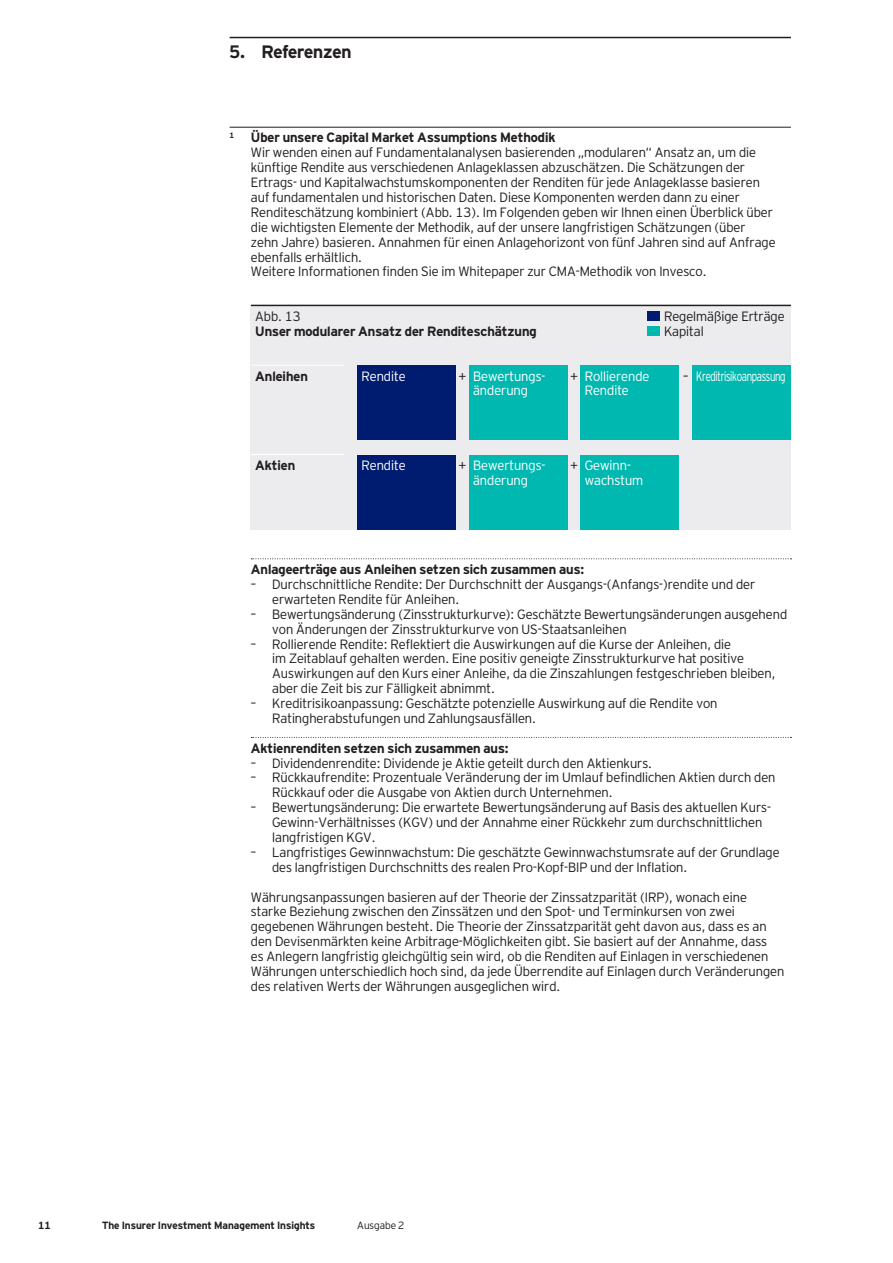
<style>
.page{position:relative;width:893px;height:1263px;background:#fff}
.page>*{position:absolute;margin:0;border:0;box-sizing:border-box;transform-origin:0 0}
.t1{font:700 18px "Invesco Interstate";letter-spacing:-.005em;color:#231f20}
._9pt_3_5mm{font:300 13.5px/14.9px "Invesco Interstate";color:#231f20}
._9pt_3_5mm-2{font:700 13.5px/14.9px "Invesco Interstate";color:#231f20}
._9pt_3_5mm-3{font:300 13.5px/14.9px "Invesco Interstate";color:#fff}
._9pt_3_5mm-4{font:300 13.5px "Invesco Interstate";letter-spacing:-.03em;color:#fff;scale:.75 1}
._14pt_5_25mm_1pt_Sol{font:700 10.5px "Invesco Interstate";color:#231f20}
._14pt_5_25mm_1pt_Sol-2{font:300 10.5px "Invesco Interstate";color:#231f20}
.s1{font-weight:700}
.s2{font-weight:300}
</style>
<div class="page">
<hr style="left:230px;top:127px;width:561px;height:1px;background:#231f20">
<svg style="left:251px;top:558px;width:540px;height:1px"></svg>
<svg style="left:251px;top:737px;width:540px;height:1px"></svg>
<hr style="left:230px;top:37px;width:561px;height:1px;background:#231f20">
<div style="left:251px;top:306px;width:540px;height:223px;background:#ececee"></div>
<hr style="left:251px;top:305px;width:540px;height:1px;background:#231f20">
<div style="left:357px;top:366px;width:99px;height:74px;background:#001c70"></div>
<div style="left:357px;top:455px;width:99px;height:74px;background:#001c70"></div>
<div style="left:647px;top:312px;width:13px;height:9px;background:#001c70"></div>
<div style="left:647px;top:326px;width:13px;height:10px;background:#00b8af"></div>
<div style="left:469px;top:366px;width:99px;height:74px;background:#00b8af"></div>
<div style="left:469px;top:455px;width:99px;height:74px;background:#00b8af"></div>
<div style="left:580px;top:366px;width:99px;height:74px;background:#00b8af"></div>
<div style="left:580px;top:455px;width:99px;height:74px;background:#00b8af"></div>
<div style="left:692px;top:366px;width:99px;height:74px;background:#00b8af"></div>
<hr style="left:251px;top:365px;width:93px;height:1px;background:#fff">
<hr style="left:251px;top:454px;width:93px;height:1px;background:#fff">
<p class="t1" style="left:230px;top:41px;width:123px">5. Referenzen</p>
<p class="_9pt_3_5mm" style="left:251px;top:130px;width:526px;text-indent:-21px"><sup>1</sup> <span class="s1">Über unsere Capital Market Assumptions Methodik<br></span>Wir wenden einen auf Fundamentalanalysen basierenden „modularen“ Ansatz an, um die künftige Rendite aus verschiedenen Anlageklassen abzuschätzen. Die Schätzungen der Ertrags- und Kapitalwachstumskomponenten der Renditen für jede Anlageklasse basieren auf fundamentalen und historischen Daten. Diese Komponenten werden dann zu einer Renditeschätzung kombiniert (Abb. 13). Im Folgenden geben wir Ihnen einen Überblick über die wichtigsten Elemente der Methodik, auf der unsere langfristigen Schätzungen (über zehn Jahre) basieren. Annahmen für einen Anlagehorizont von fünf Jahren sind auf Anfrage ebenfalls erhältlich.<br>Weitere Informationen finden Sie im Whitepaper zur CMA-Methodik von Invesco.</p>
<p class="_9pt_3_5mm-2" style="left:255px;top:309px;width:283px"><span class="s2">Abb. 13<br></span>Unser modularer Ansatz der Renditeschätzung</p>
<p class="_9pt_3_5mm" style="left:664px;top:309px;width:122px">Regelmäßige Erträge<br>Kapital</p>
<p class="_9pt_3_5mm-3" style="left:361px;top:368px;width:46px">Rendite</p>
<p class="_9pt_3_5mm-2" style="left:255px;top:368px;width:54px">Anleihen</p>
<p class="_9pt_3_5mm" style="left:458px;top:368px;width:9px">+</p>
<p class="_9pt_3_5mm-4" style="left:696px;top:368px;width:121px">Kreditrisikoanpassung</p>
<p class="_9pt_3_5mm-3" style="left:473px;top:368px;width:74px">Bewertungs&shy;änderung</p>
<p class="_9pt_3_5mm-3" style="left:585px;top:368px;width:66px">Rollierende<br>Rendite</p>
<p class="_9pt_3_5mm" style="left:570px;top:368px;width:9px">+</p>
<p class="_9pt_3_5mm" style="left:683px;top:368px;width:7px">–</p>
<p class="_9pt_3_5mm-2" style="left:255px;top:458px;width:42px">Aktien</p>
<p class="_9pt_3_5mm-3" style="left:361px;top:458px;width:46px">Rendite</p>
<p class="_9pt_3_5mm-3" style="left:473px;top:458px;width:74px">Bewertungs&shy;änderung</p>
<p class="_9pt_3_5mm" style="left:458px;top:458px;width:9px">+</p>
<p class="_9pt_3_5mm-3" style="left:585px;top:458px;width:60px">Gewinn&shy;wachstum</p>
<p class="_9pt_3_5mm" style="left:570px;top:458px;width:9px">+</p>
<p class="_9pt_3_5mm-2" style="left:251px;top:562px;width:335px">Anlageerträge aus Anleihen setzen sich zusammen aus:</p>
<p class="_9pt_3_5mm" style="left:272px;top:577px;width:485px;text-indent:-21px">– Durchschnittliche Rendite: Der Durchschnitt der Ausgangs-(Anfangs-)rendite und der erwarteten Rendite für Anleihen.</p>
<p class="_9pt_3_5mm" style="left:272px;top:606px;width:516px;text-indent:-21px">– Bewertungsänderung (Zinsstrukturkurve): Geschätzte Bewertungsänderungen ausgehend von Änderungen der Zinsstrukturkurve von US-Staatsanleihen</p>
<p class="_9pt_3_5mm" style="left:272px;top:636px;width:505px;text-indent:-21px">– Rollierende Rendite: Reflektiert die Auswirkungen auf die Kurse der Anleihen, die<br>im Zeitablauf gehalten werden. Eine positiv geneigte Zinsstrukturkurve hat positive Auswirkungen auf den Kurs einer Anleihe, da die Zinszahlungen festgeschrieben bleiben, aber die Zeit bis zur Fälligkeit abnimmt.</p>
<p class="_9pt_3_5mm" style="left:272px;top:696px;width:447px;text-indent:-21px">– Kreditrisikoanpassung: Geschätzte potenzielle Auswirkung auf die Rendite von<br>Ratingherabstufungen und Zahlungsausfällen.</p>
<p class="_9pt_3_5mm-2" style="left:251px;top:740px;width:259px">Aktienrenditen setzen sich zusammen aus:</p>
<p class="_9pt_3_5mm" style="left:251px;top:755px;width:403px">– Dividendenrendite: Dividende je Aktie geteilt durch den Aktienkurs.</p>
<p class="_9pt_3_5mm" style="left:272px;top:770px;width:505px;text-indent:-21px">– Rückkaufrendite: Prozentuale Veränderung der im Umlauf befindlichen Aktien durch den<br>Rückkauf oder die Ausgabe von Aktien durch Unternehmen.</p>
<p class="_9pt_3_5mm" style="left:272px;top:800px;width:500px;text-indent:-21px">– Bewertungsänderung: Die erwartete Bewertungsänderung auf Basis des aktuellen Kurs-<br>Gewinn-Verhältnisses (KGV) und der Annahme einer Rückkehr zum durchschnittlichen langfristigen KGV.</p>
<p class="_9pt_3_5mm" style="left:272px;top:844px;width:509px;text-indent:-21px">– Langfristiges Gewinnwachstum: Die geschätzte Gewinnwachstumsrate auf der Grundlage des langfristigen Durchschnitts des realen Pro-Kopf-BIP und der Inflation.</p>
<p class="_9pt_3_5mm" style="left:251px;top:889px;width:535px">Währungsanpassungen basieren auf der Theorie der Zinssatzparität (IRP), wonach eine starke Beziehung zwischen den Zinssätzen und den Spot- und Terminkursen von zwei gegebenen Währungen besteht. Die Theorie der Zinssatzparität geht davon aus, dass es an den Devisenmärkten keine Arbitrage-Möglichkeiten gibt. Sie basiert auf der Annahme, dass<br>es Anlegern langfristig gleichgültig sein wird, ob die Renditen auf Einlagen in verschiedenen Währungen unterschiedlich hoch sind, da jede Überrendite auf Einlagen durch Veränderungen des relativen Werts der Währungen ausgeglichen wird.</p>
<p class="_14pt_5_25mm_1pt_Sol" style="left:38px;top:1219px;width:14px">11</p>
<p class="_14pt_5_25mm_1pt_Sol" style="left:102px;top:1219px;width:215px">The Insurer Investment Management Insights</p>
<p class="_14pt_5_25mm_1pt_Sol-2" style="left:357px;top:1219px;width:49px">Ausgabe 2</p>
</div>
